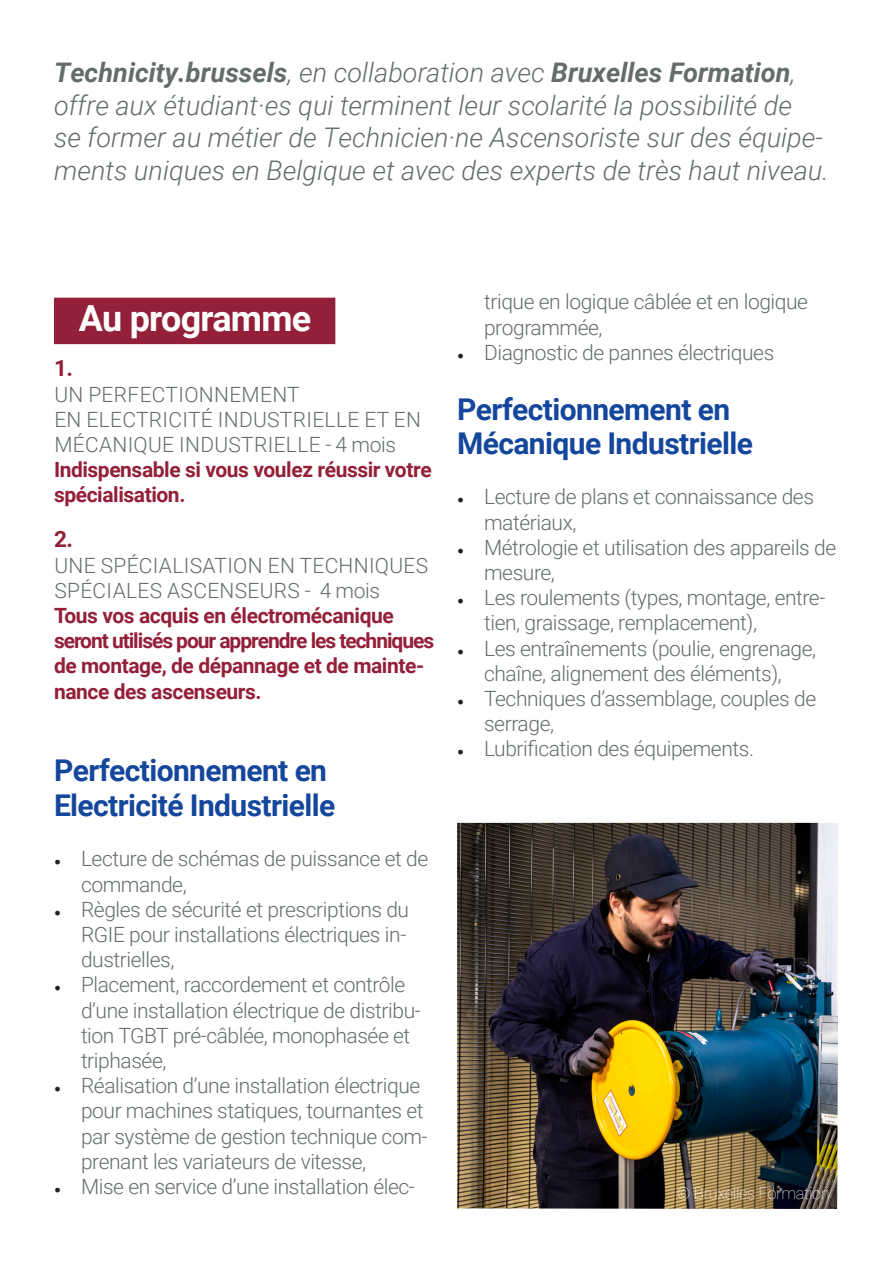
<style>
.page{position:relative;width:893px;height:1263px;background:#fff}
.page>*{position:absolute;margin:0;border:0;box-sizing:border-box;transform-origin:0 0}
.t1{font:700 36px "Roboto";letter-spacing:-.02em;color:#fff}
.t2{font:700 30px/34.5px "Roboto";letter-spacing:-.02em;color:#14479c}
.t3{font:italic 300 27px/32.4px "Roboto";color:#646c6c}
.t4{font:700 22.5px "Roboto";color:#932038}
.t5{font:300 21px/25.2px "Roboto";letter-spacing:-.02em;color:#646c6c}
.t6{font:700 21px/25.2px "Roboto";letter-spacing:-.02em;color:#932038}
.t7{font:300 21px/25.2px "Roboto";letter-spacing:.015em;color:#646c6c}
.t8{font:100 16.5px "Roboto";letter-spacing:-.02em;color:#fff}
.s1{font-weight:700}
.s2{font-family:"Minion Pro";font-weight:400;font-size:18px;color:#231f20}
</style>
<div class="page">
<div style="left:54px;top:298px;width:281px;height:46px;background:#932038"></div>
<img style="left:457px;top:823px;width:382px;height:386px">
<p class="t3" style="left:54px;top:55px;width:776px"><span class="s1">Technicity.brussels</span>, en collaboration avec <span class="s1">Bruxelles Formation</span>, offre aux étudiant·es qui terminent leur scolarité la possibilité de<br>se former au métier de Technicien·ne Ascensoriste sur des équipe&shy;ments uniques en Belgique et avec des experts de très haut niveau.</p>
<p class="t1" style="left:79px;top:293px;width:234px">Au programme</p>
<p class="t4" style="left:54px;top:353px;width:21px">1.</p>
<p class="t7" style="left:54px;top:381px;width:247px">UN PERFECTIONNEMENT</p>
<p class="t7" style="left:54px;top:406px;width:368px">EN ELECTRICITÉ INDUSTRIELLE ET EN<br>MÉCANIQUE INDUSTRIELLE - 4 mois</p>
<p class="t6" style="left:54px;top:456px;width:379px">Indispensable si vous voulez réussir votre spécialisation.</p>
<p class="t4" style="left:54px;top:524px;width:21px">2.</p>
<p class="t7" style="left:54px;top:552px;width:375px">UNE SPÉCIALISATION EN TECHNIQUES<br>SPÉCIALES ASCENSEURS - 4 mois</p>
<p class="t6" style="left:54px;top:602px;width:382px">Tous vos acquis en électromécanique seront utilisés pour apprendre les techniques de montage, de dépannage et de mainte&shy;nance des ascenseurs.</p>
<p class="t2" style="left:54px;top:752px;width:275px">Perfectionnement en</p>
<p class="t2" style="left:54px;top:787px;width:283px">Electricité Industrielle</p>
<p class="t5" style="left:81px;top:845px;width:349px;text-indent:-27px"><span class="s2">•</span> Lecture de schémas de puissance et de commande,</p>
<p class="t5" style="left:81px;top:896px;width:330px;text-indent:-27px"><span class="s2">•</span> Règles de sécurité et prescriptions du<br>RGIE pour installations électriques in&shy;dustrielles,</p>
<p class="t5" style="left:81px;top:971px;width:341px;text-indent:-27px"><span class="s2">•</span> Placement, raccordement et contrôle d’une installation électrique de distribu&shy;tion TGBT pré-câblée, monophasée et triphasée,</p>
<p class="t5" style="left:81px;top:1072px;width:348px;text-indent:-27px"><span class="s2">•</span> Réalisation d’une installation électrique pour machines statiques, tournantes et par système de gestion technique com&shy;prenant les variateurs de vitesse,</p>
<p class="t5" style="left:54px;top:1173px;width:362px"><span class="s2">•</span> Mise en service d’une installation élec-</p>
<p class="t5" style="left:484px;top:289px;width:326px">trique en logique câblée et en logique programmée,</p>
<p class="t5" style="left:457px;top:339px;width:319px"><span class="s2">•</span> Diagnostic de pannes électriques</p>
<p class="t2" style="left:457px;top:390px;width:297px">Perfectionnement en<br>Mécanique Industrielle</p>
<p class="t5" style="left:484px;top:484px;width:331px;text-indent:-27px"><span class="s2">•</span> Lecture de plans et connaissance des matériaux,</p>
<p class="t5" style="left:484px;top:534px;width:354px;text-indent:-27px"><span class="s2">•</span> Métrologie et utilisation des appareils de mesure,</p>
<p class="t5" style="left:484px;top:584px;width:343px;text-indent:-27px"><span class="s2">•</span> Les roulements (types, montage, entre&shy;tien, graissage, remplacement),</p>
<p class="t5" style="left:457px;top:635px;width:361px;text-align:center"><span class="s2">•</span> Les entraînements (poulie, engrenage, chaîne, alignement des éléments),</p>
<p class="t5" style="left:484px;top:685px;width:334px;text-indent:-27px"><span class="s2">•</span> Techniques d’assemblage, couples de serrage,</p>
<p class="t5" style="left:457px;top:736px;width:298px"><span class="s2">•</span> Lubrification des équipements.</p>
<p class="t8" style="left:677px;top:1182px;width:154px">© Bruxelles Formation</p>
</div>
